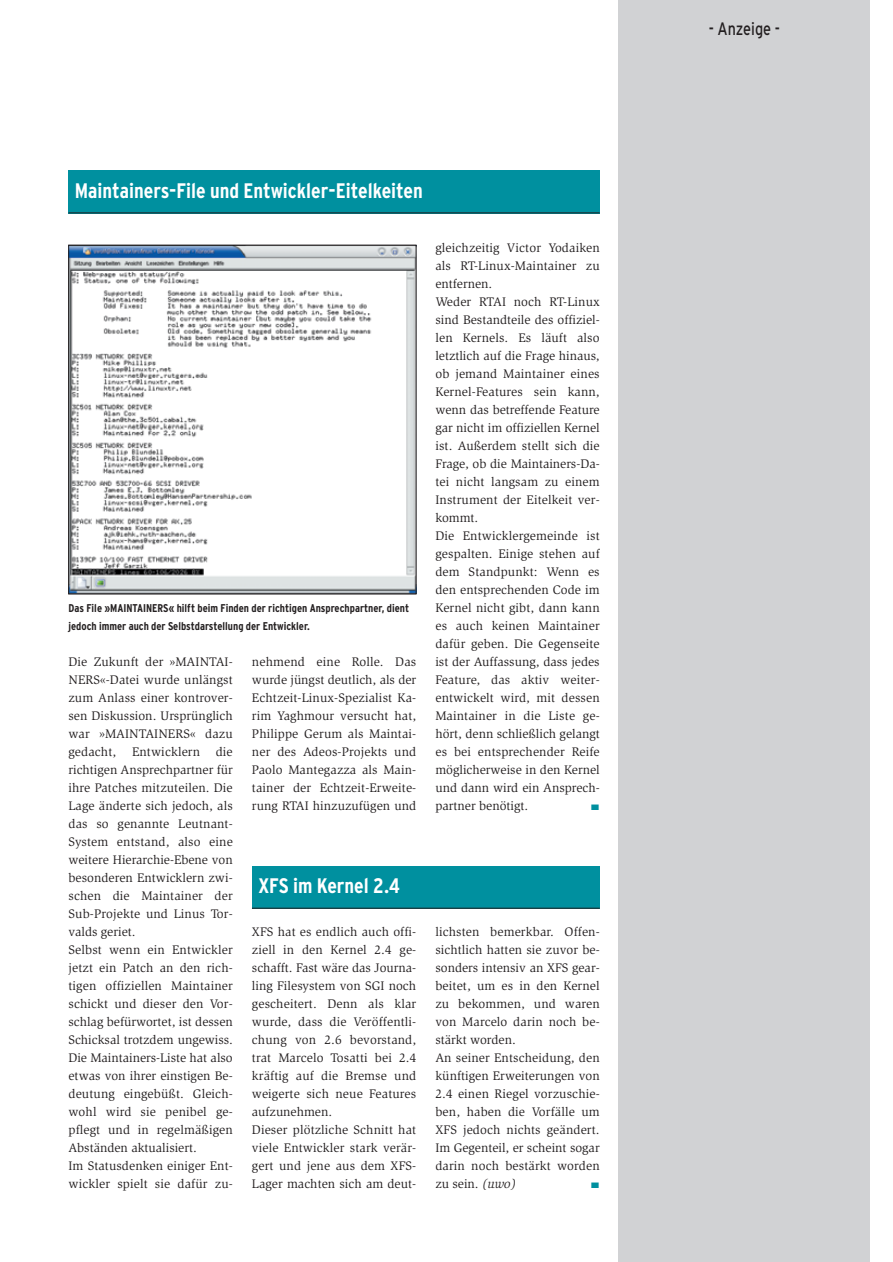
<style>
.page{position:relative;width:893px;height:1262px;background:#fff}
.page>*{position:absolute;margin:0;border:0;box-sizing:border-box;transform-origin:0 0}
.t1{font:700 condensed 21px "Interstate";color:#fff}
.t2{font:18px "Interstate";color:#231f20;scale:.8 1}
.t3{font:12.75px/18px "Slimbach";letter-spacing:.01em;color:#231f20}
.t4{font:700 condensed 11.25px/18px "Interstate";color:#231f20}
.t5{font:7.8px "Zapf Dingbats";color:#00909f;scale:1.33 1}
.s1{font-style:italic}
</style>
<div class="page">
<div style="left:68px;top:170px;width:531px;height:43px;background:#00909f"></div>
<hr style="left:68px;top:213px;width:531px;height:1px;background:#231f20">
<div style="left:619px;top:0;width:250px;height:1261px;background:#d1d2d4"></div>
<img style="left:70px;top:247px;width:344px;height:345px">
<div style="left:68px;top:245px;width:348px;height:349px;border:1px solid #231f20"></div>
<div style="left:252px;top:866px;width:347px;height:42px;background:#00909f"></div>
<hr style="left:252px;top:908px;width:347px;height:1px;background:#231f20">
<h1 class="t1" style="left:75px;top:182px;width:349px">Maintainers-File und Entwickler-Eitelkeiten</h1>
<p class="t3" style="left:435px;top:240px;width:166px">gleichzeitig Victor Yodaiken als RT-Linux-Maintainer zu entfernen.<br>Weder RTAI noch RT-Linux sind Bestandteile des offiziel&shy;len Kernels. Es läuft also letztlich auf die Frage hinaus, ob jemand Maintainer eines<br>Kernel-Features sein kann, wenn das betreffende Feature gar nicht im offiziellen Kernel ist. Außerdem stellt sich die<br>Frage, ob die Maintainers-Da&shy;tei nicht langsam zu einem<br>Instrument der Eitelkeit ver&shy;kommt.<br>Die Entwicklergemeinde ist gespalten. Einige stehen auf dem Standpunkt: Wenn es den entsprechenden Code im<br>Kernel nicht gibt, dann kann es auch keinen Maintainer dafür geben. Die Gegenseite ist der Auffassung, dass jedes<br>Feature, das aktiv weiter&shy;entwickelt wird, mit dessen<br>Maintainer in die Liste ge&shy;hört, denn schließlich gelangt es bei entsprechender Reife möglicherweise in den Kernel und dann wird ein Ansprech&shy;partner benötigt.</p>
<p class="t4" style="left:68px;top:600px;width:342px">Das File »MAINTAINERS« hilft beim Finden der richtigen Ansprechpartner, dient jedoch immer auch der Selbstdarstellung der Entwickler.</p>
<p class="t3" style="left:68px;top:654px;width:166px">Die Zukunft der »MAINTAI-<br>NERS«-Datei wurde unlängst zum Anlass einer kontrover&shy;sen Diskussion. Ursprünglich war »MAINTAINERS« dazu gedacht, Entwicklern die richtigen Ansprechpartner für ihre Patches mitzuteilen. Die<br>Lage änderte sich jedoch, als das so genannte Leutnant-<br>System entstand, also eine weitere Hierarchie-Ebene von besonderen Entwicklern zwi&shy;schen die Maintainer der<br>Sub-Projekte und Linus Tor&shy;valds geriet.<br>Selbst wenn ein Entwickler jetzt ein Patch an den rich&shy;tigen offiziellen Maintainer schickt und dieser den Vor&shy;schlag befürwortet, ist dessen<br>Schicksal trotzdem ungewiss.<br>Die Maintainers-Liste hat also etwas von ihrer einstigen Be&shy;deutung eingebüßt. Gleich&shy;wohl wird sie penibel ge&shy;pflegt und in regelmäßigen<br>Abständen aktualisiert.<br>Im Statusdenken einiger Ent&shy;wickler spielt sie dafür zu-</p>
<p class="t3" style="left:252px;top:654px;width:166px;text-align:justify">nehmend eine Rolle. Das wurde jüngst deutlich, als der Echtzeit-Linux-Spezialist Ka&shy;rim Yaghmour versucht hat, Philippe Gerum als Maintai&shy;ner des Adeos-Projekts und Paolo Mantegazza als Main&shy;tainer der Echtzeit-Erweite&shy;rung RTAI hinzuzufügen und</p>
<p class="t5" style="left:591px;top:803px;width:8px">■</p>
<h1 class="t1" style="left:258px;top:878px;width:143px">XFS im Kernel 2.4</h1>
<p class="t3" style="left:252px;top:924px;width:166px">XFS hat es endlich auch offi&shy;ziell in den Kernel 2.4 ge&shy;schafft. Fast wäre das Journa&shy;ling Filesystem von SGI noch gescheitert. Denn als klar wurde, dass die Veröffentli&shy;chung von 2.6 bevorstand, trat Marcelo Tosatti bei 2.4 kräftig auf die Bremse und weigerte sich neue Features aufzunehmen.<br>Dieser plötzliche Schnitt hat viele Entwickler stark verär&shy;gert und jene aus dem XFS-<br>Lager machten sich am deut-</p>
<p class="t3" style="left:435px;top:924px;width:166px">lichsten bemerkbar. Offen&shy;sichtlich hatten sie zuvor be&shy;sonders intensiv an XFS gear&shy;beitet, um es in den Kernel zu bekommen, und waren von Marcelo darin noch be&shy;stärkt worden.<br>An seiner Entscheidung, den künftigen Erweiterungen von<br>2.4 einen Riegel vorzuschie&shy;ben, haben die Vorfälle um<br>XFS jedoch nichts geändert.<br>Im Gegenteil, er scheint sogar darin noch bestärkt worden zu sein. <span class="s1">(uwo)</span></p>
<p class="t5" style="left:591px;top:1181px;width:8px">■</p>
<h2 class="t2" style="left:708px;top:22px;width:90px">- Anzeige -</h2>
</div>
